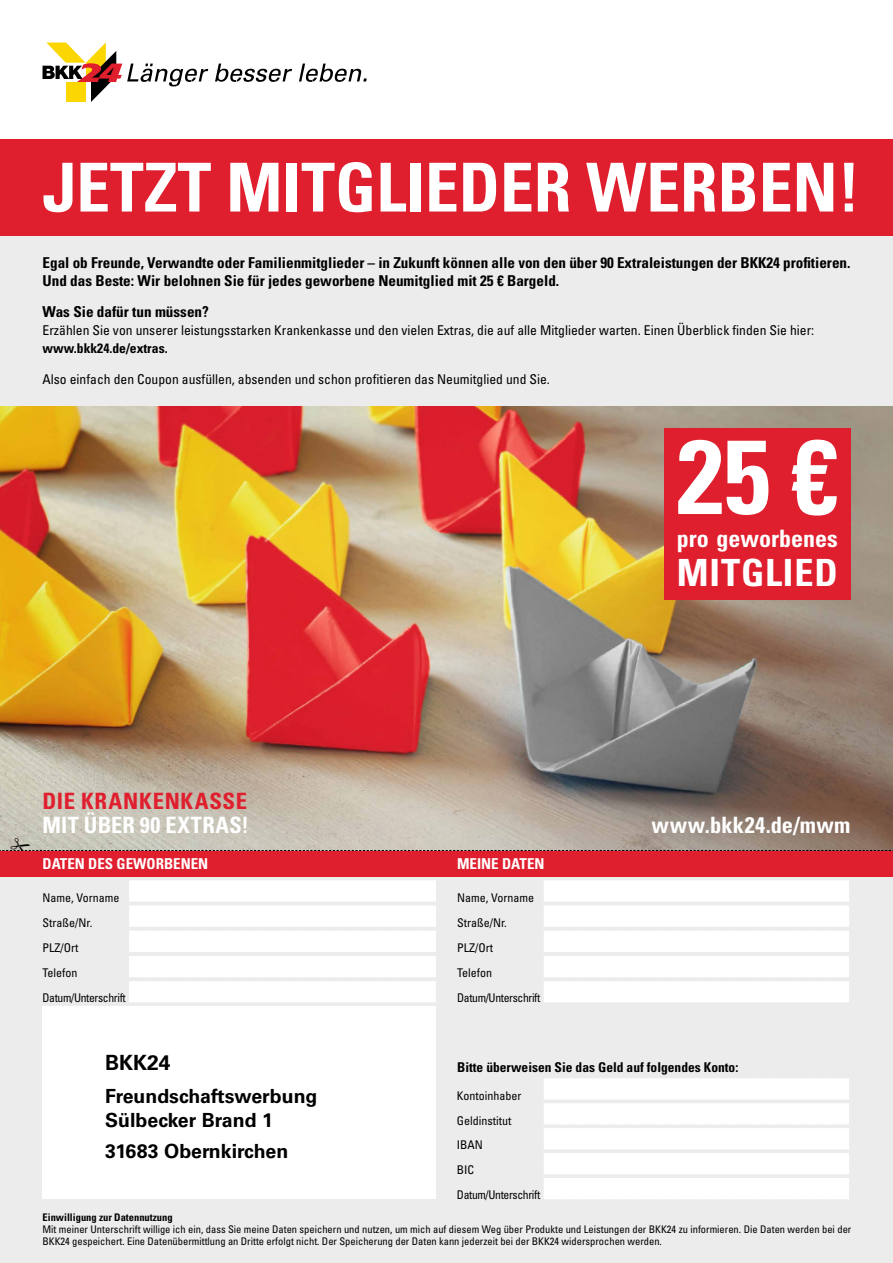
<style>
.page{position:relative;width:893px;height:1263px;background:#fff}
.page>*{position:absolute;margin:0;border:0;box-sizing:border-box;transform-origin:0 0}
.t1{font:700 condensed 105px "Univers LT Std";color:#fff}
.t2{font:700 condensed 67.5px "Univers LT Std";color:#fff}
.t3{font:700 condensed 37.5px "Univers LT Std";letter-spacing:.02em;color:#fff}
.t4{font:700 condensed 24px "Univers LT Std";color:#fff}
.t5{font:700 condensed 22.5px "Univers LT Std";letter-spacing:.015em;color:#fff}
.t6{font:700 condensed 22.5px "Univers LT Std";letter-spacing:.03em;color:#e01f2e}
.t7{font:700 21px "Univers LT Std";color:#000}
.t8{font:700 19.5px/23.4px "Univers LT Std";color:#000}
.t9{font:700 condensed 15px/18px "Univers LT Std";color:#000}
.t10{font:700 condensed 15px "Univers LT Std";color:#fff}
.t11{font:condensed 13.5px "Univers LT Std";color:#000}
.t12{font:700 condensed 13.5px "Univers LT Std";color:#000}
.t13{font:condensed 12px/25.2px "Univers LT Std";color:#000}
.t14{font:condensed 12px/25.2px "Univers LT Std";letter-spacing:-.03em;color:#000}
.t15{font:condensed 10.5px/12px "Univers LT Std";color:#000}
.t16{font:700 condensed 10.5px "Univers LT Std";color:#000}
</style>
<div class="page">
<div style="left:0;top:876px;width:893px;height:387px;background:#ececec"></div>
<div style="left:0;top:851px;width:893px;height:25px;background:#e01f2e"></div>
<div style="left:43px;top:1006px;width:393px;height:193px;background:#fff"></div>
<svg style="left:215px;top:64px;width:77px;height:18px"></svg>
<svg style="left:299px;top:64px;width:68px;height:18px"></svg>
<svg style="left:43px;top:43px;width:165px;height:59px"></svg>
<div style="left:0;top:235px;width:893px;height:172px;background:#ececec"></div>
<div style="left:0;top:139px;width:893px;height:96px;background:#e01f2e"></div>
<svg style="left:544px;top:1078px;width:305px;height:121px"></svg>
<img style="left:0;top:407px;width:893px;height:430px">
<div style="left:664px;top:428px;width:186px;height:172px;background:#e01f2e"></div>
<svg style="left:129px;top:880px;width:307px;height:122px"></svg>
<hr style="left:377px;top:981px;width:2px;height:21px;background:#fff">
<hr style="left:396px;top:981px;width:2px;height:21px;background:#fff">
<hr style="left:415px;top:981px;width:2px;height:21px;background:#fff">
<svg style="left:544px;top:880px;width:305px;height:122px"></svg>
<svg style="left:0;top:837px;width:893px;height:14px;background:#b2aa9f"></svg>
<h2 class="t2" style="left:43px;top:146px;width:819px">JETZT MITGLIEDER WERBEN!</h2>
<h3 class="t9" style="left:43px;top:254px;width:809px">Egal ob Freunde, Verwandte oder Familienmitglieder – in Zukunft können alle von den über 90 Extraleistungen der BKK24 profitieren.<br>Und das Beste: Wir belohnen Sie für jedes geworbene Neumitglied mit 25 € Bargeld.</h3>
<h3 class="t9" style="left:43px;top:302px;width:168px">Was Sie dafür tun müssen?</h3>
<p class="t11" style="left:43px;top:322px;width:773px">Erzählen Sie von unserer leistungsstarken Krankenkasse und den vielen Extras, die auf alle Mitglieder warten. Einen Überblick finden Sie hier:</p>
<p class="t12" style="left:43px;top:340px;width:127px">www.bkk24.de/extras.</p>
<p class="t11" style="left:43px;top:370px;width:509px">Also einfach den Coupon ausfüllen, absenden und schon profitieren das Neumitglied und Sie.</p>
<h3 class="t6" style="left:43px;top:788px;width:206px">DIE KRANKENKASSE</h3>
<h3 class="t5" style="left:43px;top:812px;width:208px">MIT ÜBER 90 EXTRAS!</h3>
<h3 class="t10" style="left:43px;top:855px;width:167px">DATEN DES GEWORBENEN</h3>
<h3 class="t10" style="left:457px;top:855px;width:89px">MEINE DATEN</h3>
<p class="t13" style="left:43px;top:884px;width:78px">Name, Vorname</p>
<p class="t13" style="left:457px;top:884px;width:78px">Name, Vorname</p>
<p class="t13" style="left:43px;top:910px;width:51px">Straße/Nr.</p>
<p class="t13" style="left:457px;top:910px;width:51px">Straße/Nr.</p>
<p class="t13" style="left:43px;top:935px;width:37px">PLZ/Ort<br>Telefon</p>
<p class="t13" style="left:457px;top:935px;width:38px">PLZ/Ort</p>
<p class="t14" style="left:457px;top:960px;width:85px">Telefon<br>Datum/Unterschrift</p>
<p class="t14" style="left:43px;top:985px;width:85px">Datum/Unterschrift</p>
<h1 class="t1" style="left:677px;top:412px;width:162px">25 €</h1>
<h3 class="t4" style="left:677px;top:524px;width:162px">pro geworbenes</h3>
<h3 class="t3" style="left:677px;top:550px;width:162px">MITGLIED</h3>
<h3 class="t5" style="left:651px;top:812px;width:200px">www.bkk24.de/mwm</h3>
<h3 class="t7" style="left:105px;top:1050px;width:67px">BKK24</h3>
<h3 class="t8" style="left:105px;top:1085px;width:214px">Freundschaftswerbung<br>Sülbecker Brand 1</h3>
<h3 class="t8" style="left:105px;top:1139px;width:185px">31683 Obernkirchen</h3>
<p class="t12" style="left:457px;top:1059px;width:283px">Bitte überweisen Sie das Geld auf folgendes Konto:</p>
<p class="t13" style="left:457px;top:1082px;width:66px">Kontoinhaber</p>
<p class="t13" style="left:457px;top:1107px;width:56px">Geldinstitut</p>
<p class="t13" style="left:457px;top:1132px;width:28px">IBAN</p>
<p class="t13" style="left:457px;top:1157px;width:19px">BIC</p>
<p class="t14" style="left:457px;top:1182px;width:85px">Datum/Unterschrift</p>
<p class="t16" style="left:43px;top:1211px;width:132px">Einwilligung zur Datennutzung</p>
<p class="t15" style="left:43px;top:1223px;width:810px">Mit meiner Unterschrift willige ich ein, dass Sie meine Daten speichern und nutzen, um mich auf diesem Weg über Produkte und Leistungen der BKK24 zu informieren. Die Daten werden bei der<br>BKK24 gespeichert. Eine Datenübermittlung an Dritte erfolgt nicht. Der Speicherung der Daten kann jederzeit bei der BKK24 widersprochen werden.</p>
</div>
